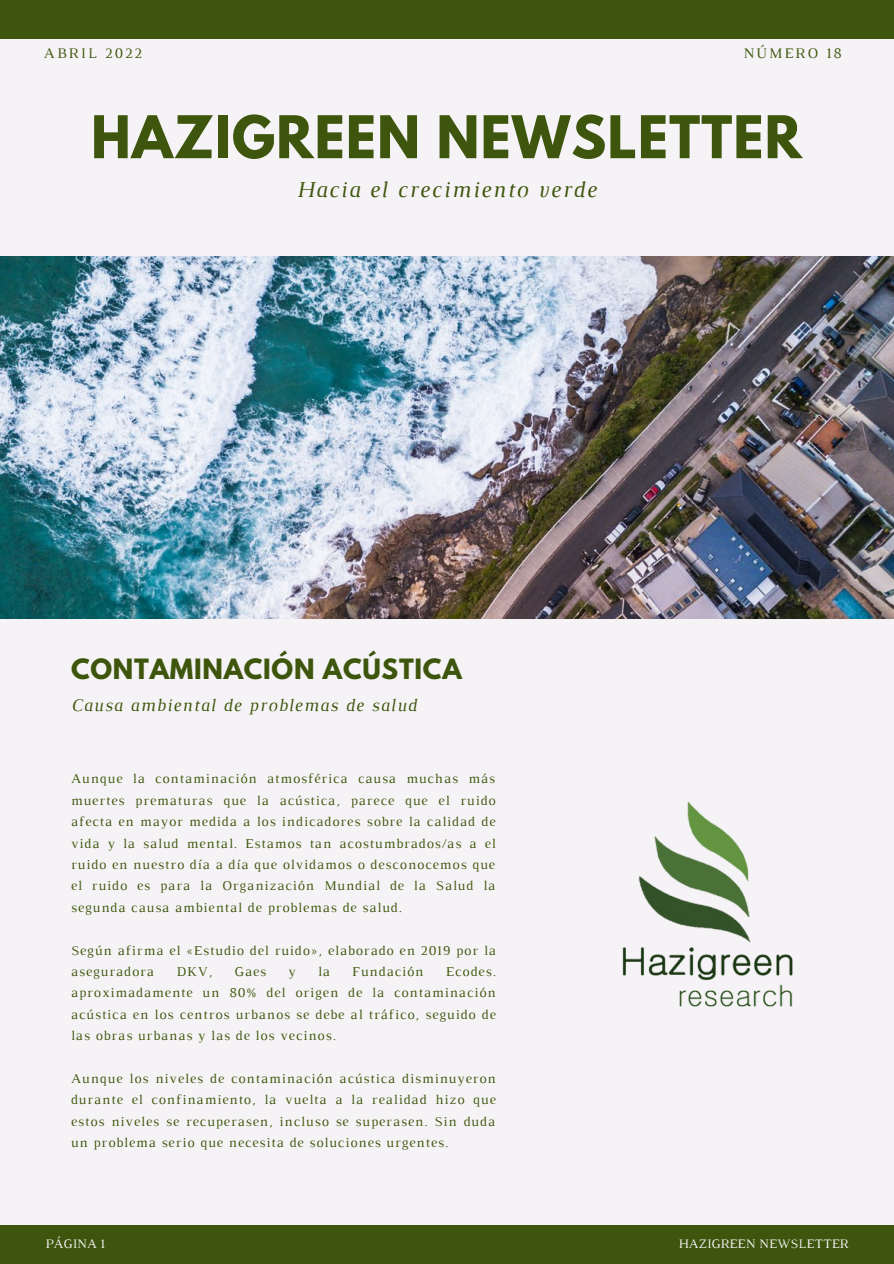
<style>
.page{position:relative;width:894px;height:1264px;background:#fff}
.page>*{position:absolute;margin:0;border:0;box-sizing:border-box;transform-origin:0 0}
.t1{font:700 52.05px "League Spartan";letter-spacing:.02em;color:#3d550c}
.t2{font:700 24.75px "League Spartan";letter-spacing:.03em;color:#3d550c}
.t3{font:italic 23.25px "Luthier";letter-spacing:.07em;color:#3d550c}
.t4{font:italic 18px "Luthier";letter-spacing:.07em;color:#3d550c}
.t5{font:14.85px "Luthier";letter-spacing:.14em;color:#3d550c}
.t6{font:13.8px/21.5px "Luthier";letter-spacing:.07em;color:#3d550c;text-align:justify}
.t7{font:13.2px "Luthier";color:#f5f3f5}
</style>
<div class="page">
<div style="left:0;top:0;width:893px;height:1263px;background:#f5f3f5"></div>
<div style="left:0;top:1224px;width:893px;height:39px;background:#3d550c"></div>
<div style="left:0;top:0;width:893px;height:39px;background:#3d550c"></div>
<img style="left:0;top:257px;width:893px;height:361px">
<img style="left:622px;top:801px;width:171px;height:206px">
<p class="t5" style="left:44px;top:47px;width:100px">ABRIL 2022</p>
<p class="t5" style="left:743px;top:47px;width:100px">NÚMERO 18</p>
<p class="t1" style="left:91px;top:111px;width:712px">HAZIGREEN NEWSLETTER</p>
<p class="t3" style="left:296px;top:181px;width:301px">Hacia el crecimiento verde</p>
<p class="t2" style="left:71px;top:657px;width:392px">CONTAMINACIÓN ACÚSTICA</p>
<p class="t4" style="left:71px;top:699px;width:347px">Causa ambiental de problemas de salud</p>
<p class="t6" style="left:71px;top:769px;width:426px">Aunque la contaminación atmosférica causa muchas más muertes prematuras que la acústica, parece que el ruido afecta en mayor medida a los indicadores sobre la calidad de vida y la salud mental. Estamos tan acostumbrados/as a el ruido en nuestro día a día que olvidamos o desconocemos que el ruido es para la Organización Mundial de la Salud la segunda causa ambiental de problemas de salud.</p>
<p class="t6" style="left:71px;top:940px;width:426px">Según afirma el «Estudio del ruido», elaborado en 2019 por la aseguradora</p>
<p class="t6" style="left:176px;top:961px;width:37px">DKV,</p>
<p class="t6" style="left:234px;top:961px;width:33px">Gaes</p>
<p class="t6" style="left:288px;top:961px;width:9px">y</p>
<p class="t6" style="left:318px;top:961px;width:13px">la</p>
<p class="t6" style="left:352px;top:961px;width:73px">Fundación</p>
<p class="t6" style="left:71px;top:961px;width:426px;text-indent:374px">Ecodes. aproximadamente un 80% del origen de la contaminación acústica en los centros urbanos se debe al tráfico, seguido de las obras urbanas y las de los vecinos.</p>
<p class="t6" style="left:71px;top:1068px;width:426px">Aunque los niveles de contaminación acústica disminuyeron durante el confinamiento, la vuelta a la realidad hizo que estos niveles se recuperasen, incluso se superasen. Sin duda un problema serio que necesita de soluciones urgentes.</p>
<p class="t7" style="left:46px;top:1239px;width:61px">PÁGINA 1</p>
<p class="t7" style="left:678px;top:1238px;width:171px">HAZIGREEN NEWSLETTER</p>
</div>
